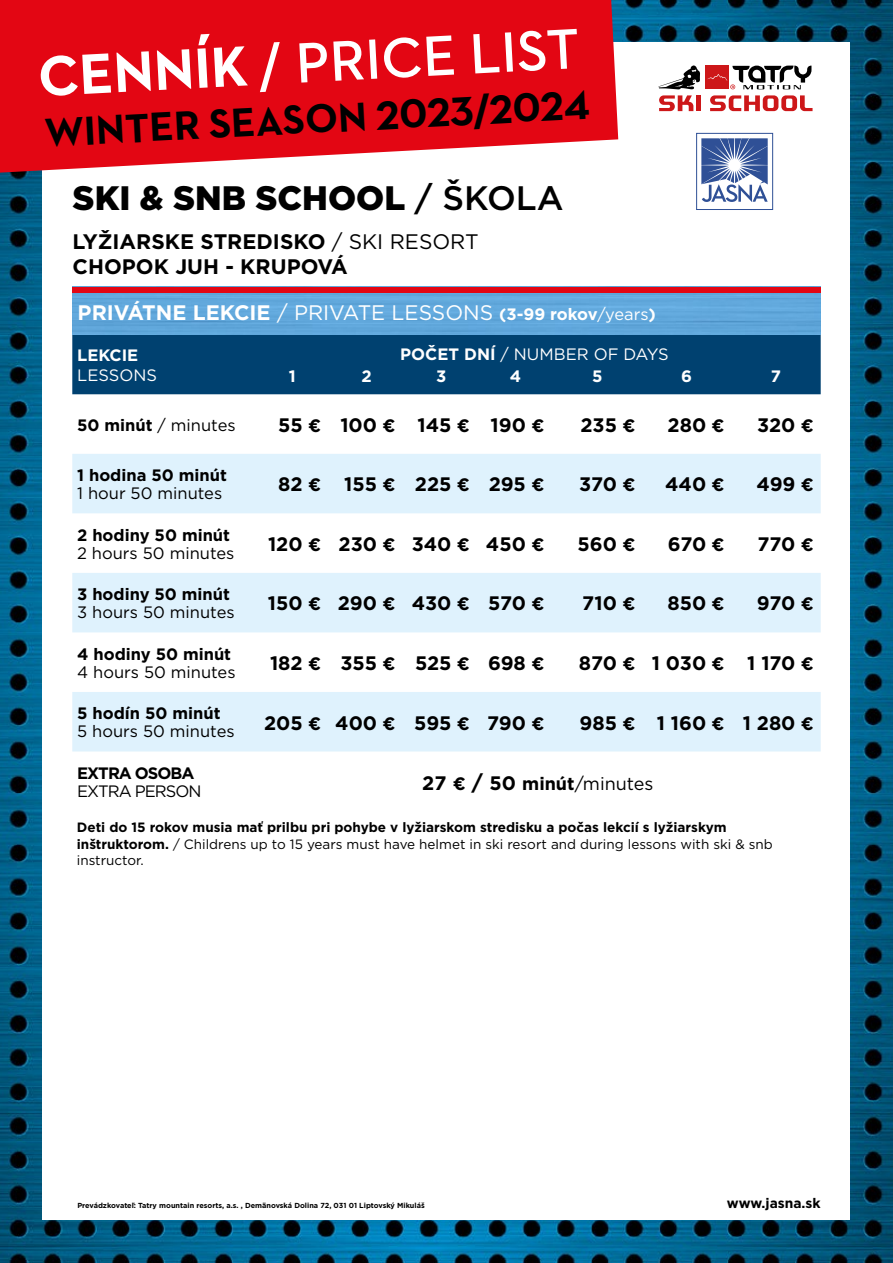
<style>
.page{position:relative;width:893px;height:1263px;background:#fff}
.page>*{position:absolute;margin:0;border:0;box-sizing:border-box;transform-origin:0 0}
.t1{font:600 57.75px "Neutraface 2 Text";color:#fff}
.t2{font:700 41.25px "Neutraface 2 Text";color:#000}
.t3{font:900 33.9px "Gotham";color:#000}
.t4{font:21px "Gotham";color:#fff}
.t5{font:700 21px/25.2px "Gotham";color:#000}
.t6{font:700 19.5px "Gotham";color:#000}
.t7{font:18px "Gotham";color:#000}
.t8{font:16.5px "Gotham";color:#000}
.t9{font:700 16.5px "Gotham";color:#000}
.t10{font:16.5px "Gotham";color:#fff}
.t11{font:700 16.5px "Gotham";color:#fff}
.t12{font:16.5px "Gotham";letter-spacing:-.06em;color:#000}
.t13{font:700 16.5px "Gotham";letter-spacing:-.06em;color:#000}
.t14{font:700 13.8px "Gotham";color:#000}
.t15{font:700 13.5px/16.2px "Gotham";color:#000}
.t16{font:700 7.35px "Gotham";color:#000}
.s1{font-weight:700}
.s2{font-weight:500}
.s3{font-weight:400}
.s4{font-weight:700;font-size:16.5px}
.s5{font-size:16.5px}
.s6{font-size:18px}
.s7{font-weight:700;font-size:19.5px}
.s8{font-weight:700;font-size:21px}
</style>
<div class="page">
<img style="left:0;top:0;width:893px;height:1263px">
<div style="left:43px;top:43px;width:807px;height:1177px;background:#fff"></div>
<svg style="left:0;top:0;width:618px;height:173px;background:#e51e2a"></svg>
<div style="left:705px;top:66px;width:24px;height:23px;background:#cd1719"></div>
<svg style="left:707px;top:66px;width:104px;height:23px"></svg>
<svg style="left:658px;top:65px;width:42px;height:46px"></svg>
<div style="left:696px;top:95px;width:5px;height:16px;background:#cd1719"></div>
<svg style="left:710px;top:95px;width:102px;height:16px"></svg>
<svg style="left:701px;top:138px;width:67px;height:64px"></svg>
<div style="left:696px;top:133px;width:77px;height:77px;border:1px solid #2f5096"></div>
<div style="left:72px;top:335px;width:749px;height:59px;background:#004170"></div>
<svg style="left:72px;top:454px;width:749px;height:297px;fill:#dff2fd"></svg>
<img style="left:72px;top:286px;width:749px;height:49px">
<div style="left:72px;top:287px;width:749px;height:5px;background:#e30613"></div>
<h1 class="t1" style="left:36px;top:40px;width:544px;rotate:-3deg"><span class="s1">CENNÍK</span> / PRICE LIST</h1>
<h2 class="t2" style="left:43px;top:106px;width:548px;rotate:-3deg">WINTER SEASON 2023/2024</h2>
<h3 class="t3" style="left:73px;top:174px;width:493px">SKI &amp; SNB SCHOOL <span class="s2">/ ŠKOLA</span></h3>
<h3 class="t5" style="left:73px;top:229px;width:408px">LYŽIARSKE STREDISKO <span class="s3">/ SKI RESORT<br></span>CHOPOK JUH - KRUPOVÁ</h3>
<h3 class="t4" style="left:78px;top:299px;width:580px"><span class="s1">PRIVÁTNE LEKCIE</span> / PRIVATE LESSONS <span class="s4">(3-99 rokov</span><span class="s5">/years</span><span class="s4">)</span></h3>
<p class="t11" style="left:77px;top:344px;width:63px">LEKCIE</p>
<p class="t10" style="left:77px;top:365px;width:81px">LESSONS</p>
<p class="t10" style="left:400px;top:344px;width:270px"><span class="s1">POČET DNÍ</span> / NUMBER OF DAYS</p>
<p class="t11" style="left:289px;top:365px;width:8px">1</p>
<p class="t11" style="left:362px;top:365px;width:12px">2</p>
<p class="t11" style="left:436px;top:365px;width:12px">3</p>
<p class="t11" style="left:510px;top:365px;width:13px">4</p>
<p class="t11" style="left:592px;top:365px;width:12px">5</p>
<p class="t11" style="left:681px;top:365px;width:12px">6</p>
<p class="t11" style="left:771px;top:365px;width:12px">7</p>
<p class="t8" style="left:77px;top:414px;width:160px"><span class="s1">50 minút</span> / minutes</p>
<h3 class="t6" style="left:278px;top:412px;width:268px">55 <span class="s6">€</span> 100 <span class="s6">€</span> 145 <span class="s6">€</span> 190 <span class="s6">€</span></h3>
<h3 class="t6" style="left:580px;top:412px;width:56px">235 <span class="s6">€</span></h3>
<h3 class="t6" style="left:668px;top:412px;width:59px">280 <span class="s6">€</span></h3>
<h3 class="t6" style="left:757px;top:412px;width:58px">320 <span class="s6">€</span></h3>
<p class="t9" style="left:77px;top:464px;width:151px">1 hodina 50 minút</p>
<p class="t8" style="left:77px;top:483px;width:147px">1 hour 50 minutes</p>
<h3 class="t6" style="left:278px;top:472px;width:268px">82 <span class="s6">€</span> 155 <span class="s6">€</span> 225 <span class="s6">€</span> 295 <span class="s6">€</span></h3>
<h3 class="t6" style="left:579px;top:472px;width:57px">370 <span class="s6">€</span></h3>
<h3 class="t6" style="left:665px;top:472px;width:61px">440 <span class="s6">€</span></h3>
<h3 class="t6" style="left:756px;top:472px;width:59px">499 <span class="s6">€</span></h3>
<p class="t9" style="left:77px;top:524px;width:154px">2 hodiny 50 minút</p>
<p class="t8" style="left:77px;top:542px;width:159px">2 hours 50 minutes</p>
<p class="t9" style="left:77px;top:583px;width:154px">3 hodiny 50 minút</p>
<p class="t8" style="left:77px;top:602px;width:159px">3 hours 50 minutes</p>
<p class="t9" style="left:77px;top:643px;width:156px">4 hodiny 50 minút</p>
<p class="t8" style="left:77px;top:661px;width:160px">4 hours 50 minutes</p>
<p class="t9" style="left:77px;top:702px;width:145px">5 hodín 50 minút</p>
<p class="t8" style="left:77px;top:721px;width:159px">5 hours 50 minutes</p>
<p class="t13" style="left:77px;top:762px;width:119px">EXTRA OSOBA</p>
<p class="t12" style="left:77px;top:780px;width:126px">EXTRA PERSON</p>
<h3 class="t6" style="left:268px;top:531px;width:278px">120 <span class="s6">€</span> 230 <span class="s6">€</span> 340 <span class="s6">€</span> 450 <span class="s6">€</span></h3>
<h3 class="t6" style="left:577px;top:531px;width:59px">560 <span class="s6">€</span></h3>
<h3 class="t6" style="left:668px;top:531px;width:58px">670 <span class="s6">€</span></h3>
<h3 class="t6" style="left:757px;top:531px;width:58px">770 <span class="s6">€</span></h3>
<h3 class="t6" style="left:268px;top:591px;width:278px">150 <span class="s6">€</span> 290 <span class="s6">€</span> 430 <span class="s6">€</span> 570 <span class="s6">€</span></h3>
<h3 class="t6" style="left:582px;top:591px;width:55px">710 <span class="s6">€</span></h3>
<h3 class="t6" style="left:667px;top:591px;width:59px">850 <span class="s6">€</span></h3>
<h3 class="t6" style="left:757px;top:591px;width:58px">970 <span class="s6">€</span></h3>
<h3 class="t6" style="left:270px;top:650px;width:276px">182 <span class="s6">€</span> 355 <span class="s6">€</span> 525 <span class="s6">€</span> 698 <span class="s6">€</span></h3>
<h3 class="t6" style="left:579px;top:650px;width:236px">870 <span class="s6">€</span> 1 030 <span class="s6">€</span> 1 170 <span class="s6">€</span></h3>
<h3 class="t6" style="left:264px;top:710px;width:282px">205 <span class="s6">€</span> 400 <span class="s6">€</span> 595 <span class="s6">€</span> 790 <span class="s6">€</span></h3>
<h3 class="t6" style="left:579px;top:710px;width:236px">985 <span class="s6">€</span> 1 160 <span class="s6">€</span> 1 280 <span class="s6">€</span></h3>
<h3 class="t7" style="left:422px;top:772px;width:233px"><span class="s7">27</span> <span class="s1">€</span> <span class="s8">/</span> <span class="s7">50</span> <span class="s1">minút</span>/minutes</h3>
<p class="t15" style="left:77px;top:819px;width:698px">Deti do 15 rokov musia mať prilbu pri pohybe v lyžiarskom stredisku a počas lekcií s lyžiarskym inštruktorom. <span class="s3">/ Childrens up to 15 years must have helmet in ski resort and during lessons with ski &amp; snb instructor.</span></p>
<p class="t16" style="left:77px;top:1200px;width:349px">Prevádzkovateľ: Tatry mountain resorts, a.s. , Demänovská Dolina 72, 031 01 Liptovský Mikuláš</p>
<p class="t14" style="left:727px;top:1194px;width:95px">www.jasna.sk</p>
</div>
